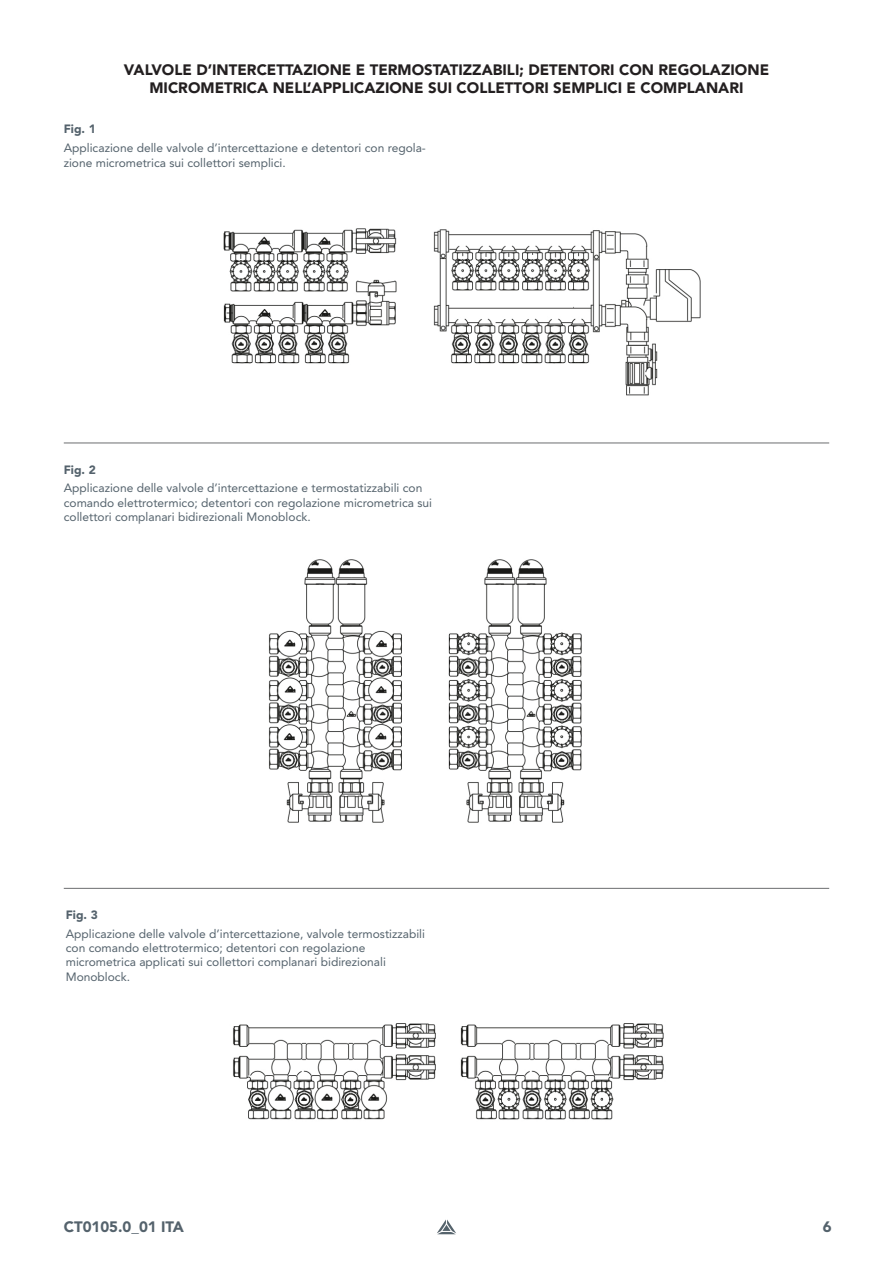
<style>
.page{position:relative;width:893px;height:1263px;background:#fff}
.page>*{position:absolute;margin:0;border:0;box-sizing:border-box;transform-origin:0 0}
.t1{font:900 15px/18px "Avenir LT Pro";color:#231f20;text-align:center}
.t2{font:900 15px "Avenir LT Pro";color:#54626c}
.t3{font:12px/14.4px "Avenir LT Pro";color:#54626c}
.t4{font:900 12px "Avenir LT Pro";color:#54626c}
</style>
<div class="page">
<svg style="left:437px;top:1219px;width:19px;height:15px"></svg>
<img style="left:223px;top:228px;width:478px;height:168px">
<img style="left:268px;top:559px;width:314px;height:264px">
<hr style="left:64px;top:443px;width:765px;height:1px;background:#6c6d70">
<hr style="left:64px;top:888px;width:765px;height:1px;background:#6c6d70">
<img style="left:233px;top:1023px;width:431px;height:97px">
<p class="t1" style="left:124px;top:61px;width:647px">VALVOLE D’INTERCETTAZIONE E TERMOSTATIZZABILI; DETENTORI CON REGOLAZIONE<br>MICROMETRICA NELL’APPLICAZIONE SUI COLLETTORI SEMPLICI E COMPLANARI</p>
<p class="t4" style="left:64px;top:122px;width:34px">Fig. 1</p>
<p class="t3" style="left:64px;top:141px;width:364px">Applicazione delle valvole d’intercettazione e detentori con regola&shy;zione micrometrica sui collettori semplici.</p>
<p class="t4" style="left:64px;top:462px;width:34px">Fig. 2</p>
<p class="t3" style="left:64px;top:481px;width:370px">Applicazione delle valvole d’intercettazione e termostatizzabili con comando elettrotermico; detentori con regolazione micrometrica sui collettori complanari bidirezionali Monoblock.</p>
<p class="t4" style="left:66px;top:907px;width:34px">Fig. 3</p>
<p class="t3" style="left:66px;top:926px;width:361px">Applicazione delle valvole d’intercettazione, valvole termostizzabili con comando elettrotermico; detentori con regolazione micrometrica applicati sui collettori complanari bidirezionali Monoblock.</p>
<p class="t2" style="left:64px;top:1218px;width:122px">CT0105.0_01 ITA</p>
<p class="t2" style="left:823px;top:1218px;width:10px">6</p>
</div>
